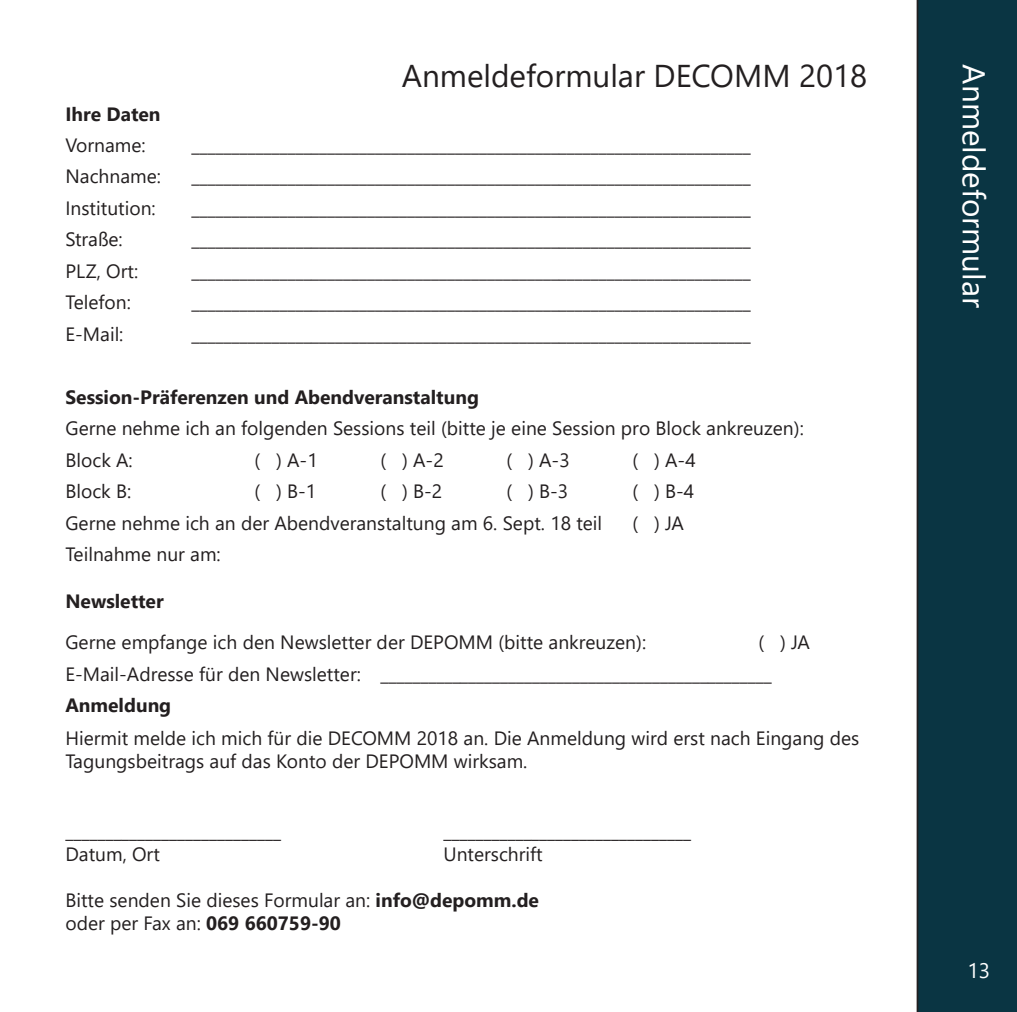
<style>
.page{position:relative;width:1017px;height:1012px;background:#fff}
.page>*{position:absolute;margin:0;border:0;box-sizing:border-box;transform-origin:0 0}
.t1{font:31.5px "Segoe UI";color:#231f20}
.t2{font:31.5px "Segoe UI";color:#fff}
.t3{font:21px "Segoe UI";color:#fff}
.t4{font:19.25px/31.5px "Segoe UI";color:#231f20}
.t5{font:700 19.25px "Segoe UI";color:#231f20}
.s1{font-weight:700}
</style>
<div class="page">
<svg style="left:917px;top:0;width:100px;height:1012px;background:#102f3a"></svg>
<p class="t5" style="left:65px;top:96px;width:97px">Ihre Daten</p>
<p class="t4" style="left:65px;top:128px;width:82px">Vorname:</p>
<p class="t4" style="left:65px;top:159px;width:97px">Nachname:</p>
<p class="t4" style="left:65px;top:191px;width:92px">Institution:</p>
<p class="t4" style="left:65px;top:222px;width:59px">Straße:</p>
<p class="t4" style="left:65px;top:254px;width:74px">PLZ, Ort:</p>
<p class="t4" style="left:65px;top:285px;width:67px">Telefon:</p>
<p class="t4" style="left:65px;top:317px;width:60px">E-Mail:</p>
<h1 class="t1" style="left:402px;top:47px;width:467px">Anmeldeformular DECOMM 2018</h1>
<p class="t4" style="left:191px;top:128px;width:561px">______________________________________________________________________</p>
<p class="t4" style="left:191px;top:159px;width:561px">______________________________________________________________________</p>
<p class="t4" style="left:191px;top:191px;width:561px">______________________________________________________________________</p>
<p class="t4" style="left:191px;top:222px;width:561px">______________________________________________________________________</p>
<p class="t4" style="left:191px;top:254px;width:561px">______________________________________________________________________</p>
<p class="t4" style="left:191px;top:285px;width:561px">______________________________________________________________________</p>
<p class="t4" style="left:191px;top:317px;width:561px">______________________________________________________________________</p>
<p class="t5" style="left:65px;top:379px;width:415px">Session-Präferenzen und Abendveranstaltung</p>
<p class="t4" style="left:65px;top:411px;width:740px">Gerne nehme ich an folgenden Sessions teil (bitte je eine Session pro Block ankreuzen):<br>Block A:</p>
<p class="t4" style="left:254px;top:443px;width:65px">( ) A-1</p>
<p class="t4" style="left:380px;top:443px;width:65px">( ) A-2</p>
<p class="t4" style="left:506px;top:443px;width:65px">( ) A-3</p>
<p class="t4" style="left:632px;top:443px;width:65px">( ) A-4</p>
<p class="t4" style="left:65px;top:474px;width:67px">Block B:</p>
<p class="t4" style="left:254px;top:474px;width:63px">( ) B-1</p>
<p class="t4" style="left:380px;top:474px;width:63px">( ) B-2</p>
<p class="t4" style="left:506px;top:474px;width:63px">( ) B-3</p>
<p class="t4" style="left:632px;top:474px;width:63px">( ) B-4</p>
<p class="t4" style="left:65px;top:506px;width:538px">Gerne nehme ich an der Abendveranstaltung am 6. Sept. 18 teil</p>
<p class="t4" style="left:632px;top:506px;width:53px">( ) JA</p>
<p class="t4" style="left:65px;top:537px;width:157px">Teilnahme nur am:</p>
<p class="t5" style="left:65px;top:583px;width:100px">Newsletter</p>
<p class="t4" style="left:65px;top:625px;width:582px">Gerne empfange ich den Newsletter der DEPOMM (bitte ankreuzen):</p>
<p class="t4" style="left:65px;top:625px;width:746px;text-indent:693px">( ) JA<br>E-Mail-Adresse für den Newsletter: _________________________________________________</p>
<p class="t5" style="left:65px;top:687px;width:107px">Anmeldung</p>
<p class="t4" style="left:65px;top:725px;width:796px;line-height:23.1px">Hiermit melde ich mich für die DECOMM 2018 an. Die Anmeldung wird erst nach Eingang des<br>Tagungsbeitrags auf das Konto der DEPOMM wirksam.</p>
<p class="t5" style="left:65px;top:813px;width:217px">___________________________</p>
<p class="t5" style="left:443px;top:813px;width:249px">_______________________________</p>
<p class="t4" style="left:65px;top:836px;width:96px">Datum, Ort</p>
<p class="t4" style="left:443px;top:836px;width:101px">Unterschrift</p>
<p class="t4" style="left:65px;top:887px;width:475px;line-height:23.1px">Bitte senden Sie dieses Formular an: <span class="s1">info@depomm.de </span>oder per Fax an: <span class="s1">069 660759-90</span></p>
<h1 class="t2" style="left:1004px;top:64px;width:245px;rotate:90deg">Anmeldeformular</h1>
<p class="t3" style="left:967px;top:950px;width:24px">13</p>
</div>
